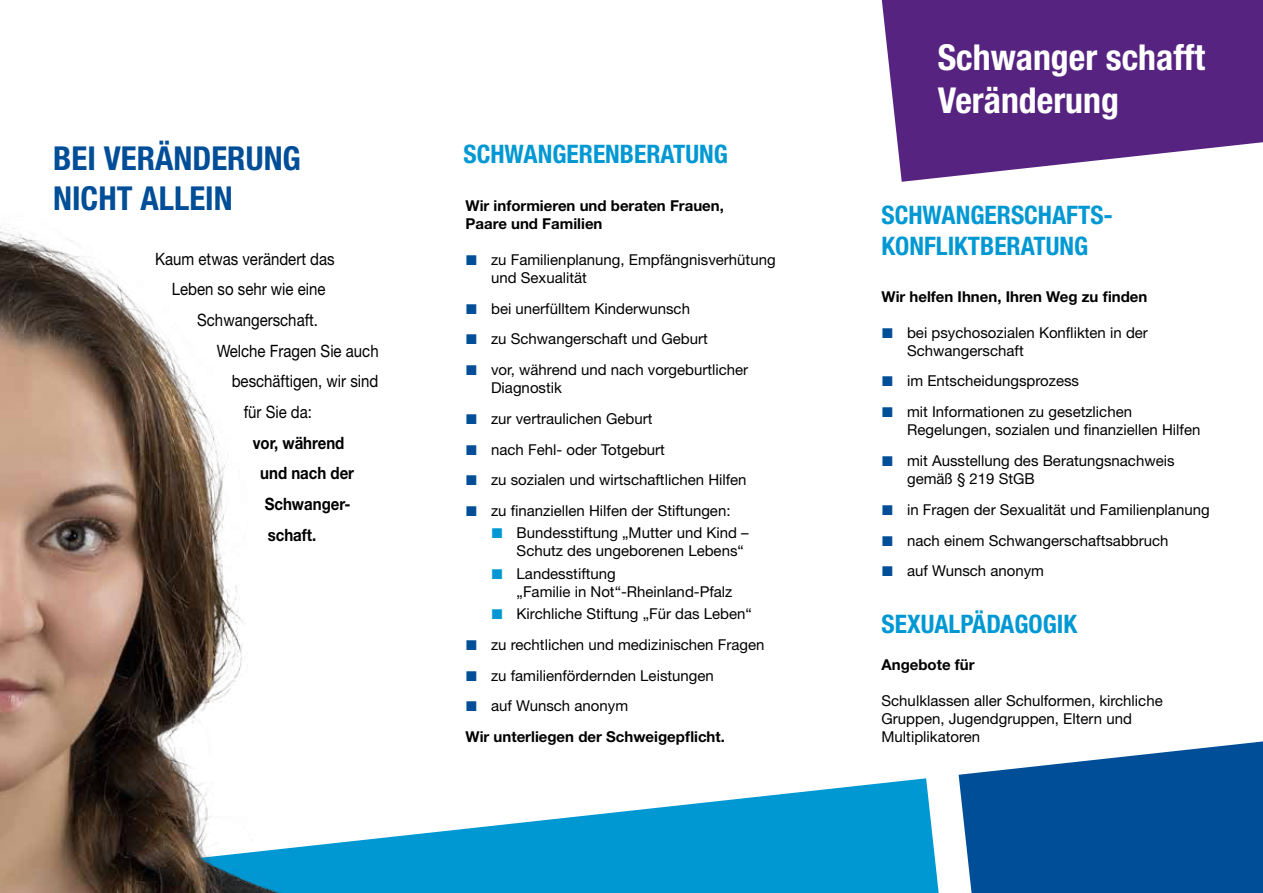
<style>
.page{position:relative;width:1263px;height:893px;background:#fff}
.page>*{position:absolute;margin:0;border:0;box-sizing:border-box;transform-origin:0 0}
.t1{font:700 condensed 35.7px/42.9px "Helvetica Neue LT Pro";color:#fff}
.t2{font:700 condensed 33px/39.6px "Helvetica Neue LT Pro";color:#004e98}
.t3{font:700 condensed 25.5px/30.6px "Helvetica Neue LT Pro";color:#0098d3}
.t4{font:17.1px "Helvetica Neue LT Std";color:#000;scale:.88 1}
.t5{font:700 17.1px "Helvetica Neue LT Std";color:#000;scale:.88 1}
.t6{font:15px/30.8px "Helvetica Neue LT Std";color:#000}
.t7{font:700 15px/18px "Helvetica Neue LT Std";color:#000}
</style>
<div class="page">
<svg style="left:958px;top:741px;width:305px;height:152px;background:#2165a5"></svg>
<svg style="left:400px;top:778px;width:539px;height:115px;fill:#0098d3"></svg>
<svg style="left:882px;top:0;width:381px;height:182px;background:#6c3f91"></svg>
<img style="left:0;top:226px;width:400px;height:667px">
<h2 class="t2" style="left:53px;top:138px;width:249px">BEI VERÄNDERUNG<br>NICHT ALLEIN</h2>
<p class="t4" style="left:155px;top:249px;width:205px">Kaum etwas verändert das</p>
<p class="t4" style="left:172px;top:279px;width:176px">Leben so sehr wie eine</p>
<p class="t4" style="left:197px;top:310px;width:139px">Schwangerschaft.</p>
<p class="t4" style="left:217px;top:340px;width:186px">Welche Fragen Sie auch</p>
<p class="t4" style="left:232px;top:371px;width:168px">beschäftigen, wir sind</p>
<p class="t4" style="left:244px;top:402px;width:79px">für Sie da:</p>
<p class="t5" style="left:253px;top:432px;width:106px">vor, während</p>
<p class="t5" style="left:260px;top:463px;width:108px">und nach der</p>
<p class="t5" style="left:265px;top:493px;width:99px">Schwanger-</p>
<p class="t5" style="left:268px;top:524px;width:57px">schaft.</p>
<h3 class="t3" style="left:463px;top:138px;width:266px">SCHWANGERENBERATUNG</h3>
<p class="t7" style="left:466px;top:196px;width:260px">Wir informieren und beraten Frauen,<br>Paare und Familien</p>
<p class="t6" style="left:491px;top:250px;width:286px;line-height:18px">zu Familienplanung, Empfängnisverhütung und Sexualität</p>
<p class="t6" style="left:491px;top:293px;width:259px">bei unerfülltem Kinderwunsch<br>zu Schwangerschaft und Geburt<br>vor, während und nach vorgeburtlicher</p>
<p class="t6" style="left:491px;top:372px;width:257px">Diagnostik<br>zur vertraulichen Geburt<br>nach Fehl- oder Totgeburt<br>zu sozialen und wirtschaftlichen Hilfen zu finanziellen Hilfen der Stiftungen:</p>
<p class="t6" style="left:517px;top:524px;width:234px;line-height:18px">Bundesstiftung „Mutter und Kind –<br>Schutz des ungeborenen Lebens“</p>
<p class="t6" style="left:517px;top:564px;width:217px;line-height:18px">Landesstiftung<br>„Familie in Not“-Rheinland-Pfalz</p>
<p class="t6" style="left:491px;top:598px;width:275px;text-indent:26px">Kirchliche Stiftung „Für das Leben“ zu rechtlichen und medizinischen Fragen zu familienfördernden Leistungen<br>auf Wunsch anonym</p>
<p class="t7" style="left:466px;top:727px;width:261px">Wir unterliegen der Schweigepflicht.</p>
<h1 class="t1" style="left:938px;top:36px;width:269px">SCHWANGER SCHAFFT<br>VERÄNDERUNG</h1>
<h3 class="t3" style="left:881px;top:200px;width:233px">SCHWANGERSCHAFTS-<br>KONFLIKTBERATUNG</h3>
<p class="t7" style="left:881px;top:287px;width:267px">Wir helfen Ihnen, Ihren Weg zu finden</p>
<p class="t6" style="left:907px;top:323px;width:242px;line-height:18px">bei psychosozialen Konflikten in der<br>Schwangerschaft</p>
<p class="t6" style="left:907px;top:366px;width:227px">im Entscheidungsprozess<br>mit Informationen zu gesetzlichen</p>
<p class="t6" style="left:907px;top:414px;width:295px">Regelungen, sozialen und finanziellen Hilfen mit Ausstellung des Beratungsnachweis</p>
<p class="t6" style="left:907px;top:463px;width:304px">gemäß § 219 StGB<br>in Fragen der Sexualität und Familienplanung nach einem Schwangerschaftsabbruch<br>auf Wunsch anonym</p>
<h3 class="t3" style="left:881px;top:608px;width:197px">SEXUALPÄDAGOGIK</h3>
<p class="t7" style="left:881px;top:656px;width:95px">Angebote für</p>
<p class="t6" style="left:881px;top:692px;width:283px;line-height:18px">Schulklassen aller Schulformen, kirchliche<br>Gruppen, Jugendgruppen, Eltern und<br>Multiplikatoren</p>
</div>
